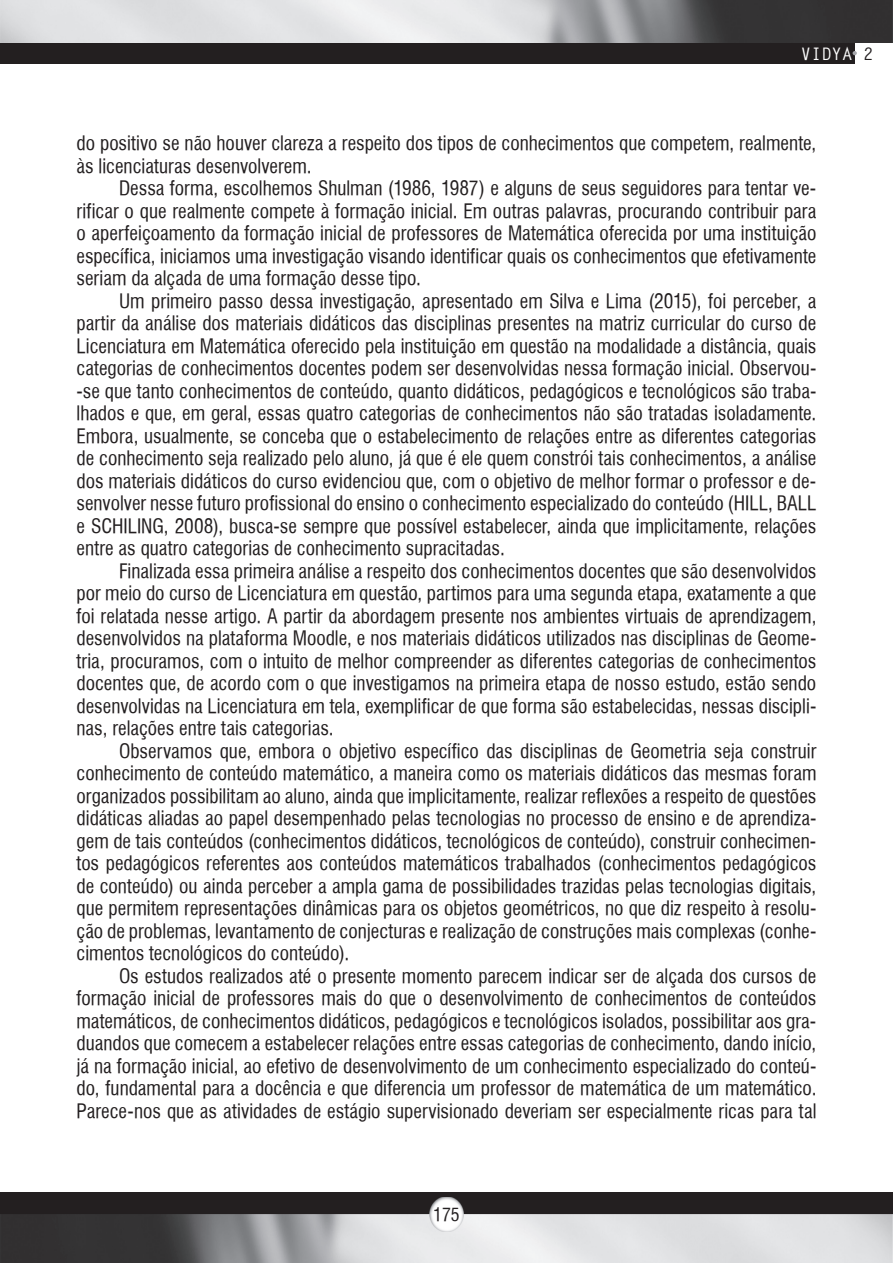
<style>
.page{position:relative;width:893px;height:1263px;background:#fff}
.page>*{position:absolute;margin:0;border:0;box-sizing:border-box;transform-origin:0 0}
.t1{font:19.5px/22.5px "Halvett Condensed";color:#231f20;text-align:justify}
.t2{font:18px "Halvett Condensed";color:#231f20}
.t3{font:700 17.25px "Letter Gothic Std";color:#fff}
.s1{color:#231f20}
</style>
<div class="page">
<div style="left:0;top:0;width:855px;height:64px;background:#231f20"></div>
<img style="left:0;top:0;width:893px;height:43px">
<svg style="left:853px;top:51px;width:4px;height:4px"></svg>
<div style="left:0;top:1193px;width:893px;height:70px;background:#231f20"></div>
<img style="left:0;top:1214px;width:893px;height:49px">
<img style="left:429px;top:1197px;width:34px;height:34px">
<p class="t3" style="left:801px;top:43px;width:74px">VIDYA <span class="s1">2</span></p>
<p class="t1" style="left:77px;top:132px;width:741px">do positivo se não houver clareza a respeito dos tipos de conhecimentos que competem, realmente, às licenciaturas desenvolverem.</p>
<p class="t1" style="left:77px;top:177px;width:741px;text-indent:43px">Dessa forma, escolhemos Shulman (1986, 1987) e alguns de seus seguidores para tentar ve&shy;rificar o que realmente compete à formação inicial. Em outras palavras, procurando contribuir para o aperfeiçoamento da formação inicial de professores de Matemática oferecida por uma instituição específica, iniciamos uma investigação visando identificar quais os conhecimentos que efetivamente seriam da alçada de uma formação desse tipo.</p>
<p class="t1" style="left:77px;top:289px;width:741px;text-indent:43px">Um primeiro passo dessa investigação, apresentado em Silva e Lima (2015), foi perceber, a partir da análise dos materiais didáticos das disciplinas presentes na matriz curricular do curso de Licenciatura em Matemática oferecido pela instituição em questão na modalidade a distância, quais categorias de conhecimentos docentes podem ser desenvolvidas nessa formação inicial. Observou--se que tanto conhecimentos de conteúdo, quanto didáticos, pedagógicos e tecnológicos são traba&shy;lhados e que, em geral, essas quatro categorias de conhecimentos não são tratadas isoladamente.<br>Embora, usualmente, se conceba que o estabelecimento de relações entre as diferentes categorias de conhecimento seja realizado pelo aluno, já que é ele quem constrói tais conhecimentos, a análise dos materiais didáticos do curso evidenciou que, com o objetivo de melhor formar o professor e de&shy;senvolver nesse futuro profissional do ensino o conhecimento especializado do conteúdo (HILL, BALL e SCHILING, 2008), busca-se sempre que possível estabelecer, ainda que implicitamente, relações entre as quatro categorias de conhecimento supracitadas.</p>
<p class="t1" style="left:77px;top:559px;width:741px;text-indent:43px">Finalizada essa primeira análise a respeito dos conhecimentos docentes que são desenvolvidos por meio do curso de Licenciatura em questão, partimos para uma segunda etapa, exatamente a que foi relatada nesse artigo. A partir da abordagem presente nos ambientes virtuais de aprendizagem, desenvolvidos na plataforma Moodle, e nos materiais didáticos utilizados nas disciplinas de Geome&shy;tria, procuramos, com o intuito de melhor compreender as diferentes categorias de conhecimentos docentes que, de acordo com o que investigamos na primeira etapa de nosso estudo, estão sendo desenvolvidas na Licenciatura em tela, exemplificar de que forma são estabelecidas, nessas discipli&shy;nas, relações entre tais categorias.</p>
<p class="t1" style="left:77px;top:739px;width:741px;text-indent:43px">Observamos que, embora o objetivo específico das disciplinas de Geometria seja construir conhecimento de conteúdo matemático, a maneira como os materiais didáticos das mesmas foram organizados possibilitam ao aluno, ainda que implicitamente, realizar reflexões a respeito de questões didáticas aliadas ao papel desempenhado pelas tecnologias no processo de ensino e de aprendiza&shy;gem de tais conteúdos (conhecimentos didáticos, tecnológicos de conteúdo), construir conhecimen&shy;tos pedagógicos referentes aos conteúdos matemáticos trabalhados (conhecimentos pedagógicos de conteúdo) ou ainda perceber a ampla gama de possibilidades trazidas pelas tecnologias digitais, que permitem representações dinâmicas para os objetos geométricos, no que diz respeito à resolu&shy;ção de problemas, levantamento de conjecturas e realização de construções mais complexas (conhe&shy;cimentos tecnológicos do conteúdo).</p>
<p class="t1" style="left:77px;top:964px;width:741px;text-indent:43px">Os estudos realizados até o presente momento parecem indicar ser de alçada dos cursos de formação inicial de professores mais do que o desenvolvimento de conhecimentos de conteúdos matemáticos, de conhecimentos didáticos, pedagógicos e tecnológicos isolados, possibilitar aos gra&shy;duandos que comecem a estabelecer relações entre essas categorias de conhecimento, dando início, já na formação inicial, ao efetivo de desenvolvimento de um conhecimento especializado do conteú&shy;do, fundamental para a docência e que diferencia um professor de matemática de um matemático.<br>Parece-nos que as atividades de estágio supervisionado deveriam ser especialmente ricas para tal</p>
<p class="t2" style="left:433px;top:1204px;width:28px">175</p>
</div>
